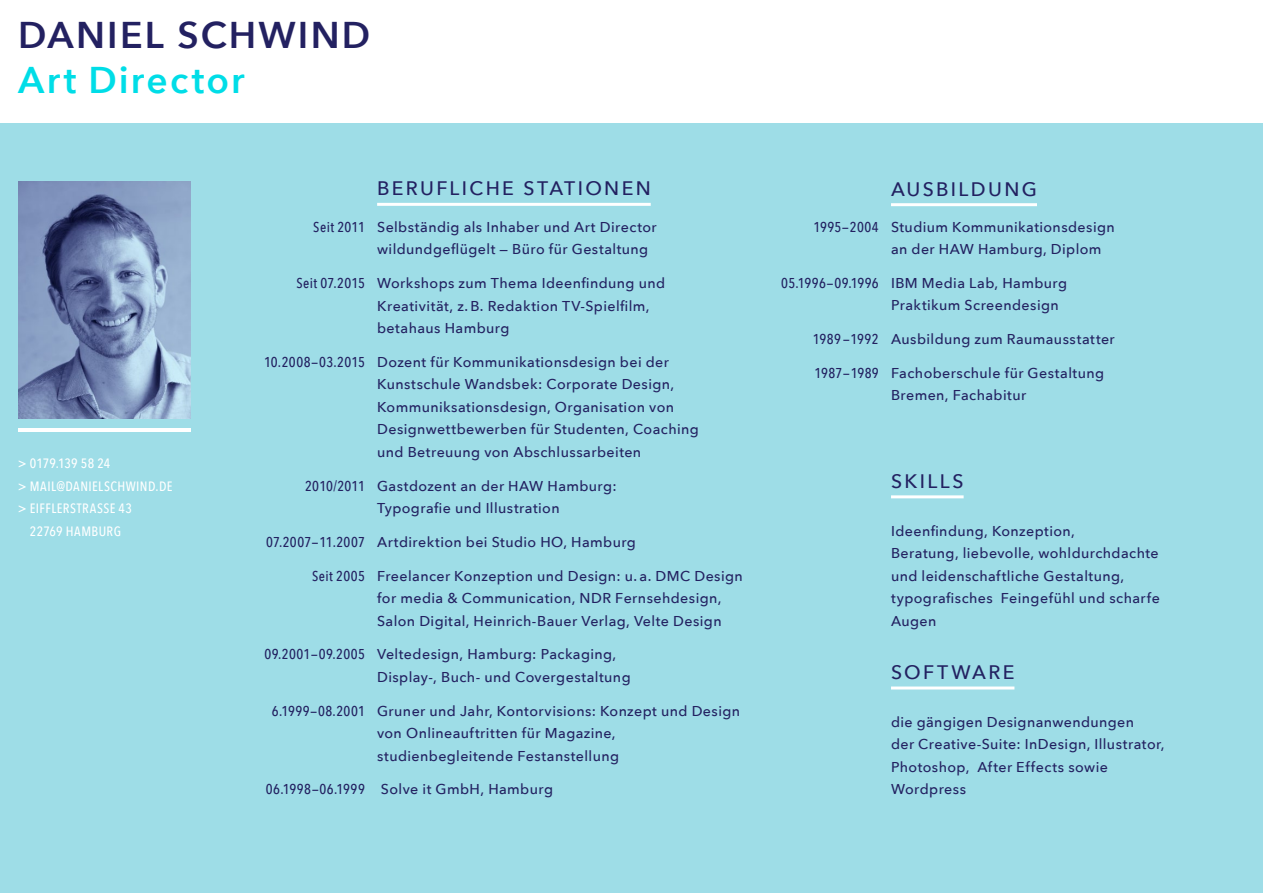
<style>
.page{position:relative;width:1263px;height:893px;background:#fff}
.page>*{position:absolute;margin:0;border:0;box-sizing:border-box;transform-origin:0 0}
.t1{font:600 37.2px "Avenir Next";letter-spacing:.06em;color:#232161}
.t2{font:600 37.2px "Avenir Next";letter-spacing:.055em;color:#00dde7}
.t3{font:500 19.5px "Avenir Next";letter-spacing:.12em;color:#232161}
.t4{font:500 19.5px "Avenir Next";letter-spacing:.145em;color:#232161}
.t5{font:500 14.25px/22.5px "Avenir Next";letter-spacing:.03em;color:#232161}
.t6{font:500 14.25px "Avenir Next Condensed";letter-spacing:.02em;color:#232161}
.t7{font:500 13.5px "Avenir Next Condensed";letter-spacing:.025em;color:#fff}
</style>
<div class="page">
<div style="left:0;top:124px;width:1263px;height:769px;background:#9edde7"></div>
<hr style="left:377px;top:203px;width:274px;height:3px;background:#fff">
<hr style="left:891px;top:203px;width:146px;height:3px;background:#fff">
<img style="left:18px;top:181px;width:172px;height:237px">
<hr style="left:891px;top:495px;width:73px;height:3px;background:#fff">
<hr style="left:891px;top:686px;width:123px;height:3px;background:#fff">
<hr style="left:18px;top:429px;width:173px;height:3px;background:#fff">
<h1 class="t1" style="left:18px;top:3px;width:349px">Daniel Schwind</h1>
<h1 class="t2" style="left:18px;top:48px;width:228px">Art Director</h1>
<p class="t7" style="left:18px;top:455px;width:94px">&gt; 0179.139 58 24</p>
<p class="t7" style="left:18px;top:478px;width:156px">&gt; MAIL@DANIELSCHWIND.DE</p>
<p class="t7" style="left:18px;top:500px;width:116px">&gt; EIFFLERSTRASSE 43</p>
<p class="t7" style="left:30px;top:523px;width:93px">22769 HAMBURG</p>
<p class="t6" style="left:313px;top:218px;width:53px">SEIT 2011</p>
<p class="t6" style="left:296px;top:274px;width:70px">SEIT 07.2015</p>
<p class="t6" style="left:264px;top:353px;width:102px">10.2008 — 03.2015</p>
<p class="t6" style="left:305px;top:477px;width:61px">2010/2011</p>
<p class="t6" style="left:266px;top:533px;width:100px">07.2007 — 11.2007</p>
<p class="t6" style="left:312px;top:567px;width:54px">SEIT 2005</p>
<p class="t6" style="left:264px;top:646px;width:102px">09.2001 — 09.2005</p>
<p class="t6" style="left:272px;top:702px;width:95px">6.1999 — 08.2001</p>
<p class="t6" style="left:266px;top:781px;width:101px">06.1998 — 06.1999</p>
<h2 class="t3" style="left:377px;top:172px;width:275px">Berufliche Stationen</h2>
<h2 class="t3" style="left:891px;top:172px;width:147px">Ausbildung</h2>
<p class="t5" style="left:377px;top:215px;width:281px">Selbständig als I nhaber und Art Director wildundgeflügelt — Büro für Gestaltung</p>
<p class="t5" style="left:377px;top:271px;width:289px">Workshops zum Thema Ideenfindung und<br>Kreativität, z. B. Redaktion TV-Spielfilm, betahaus Hamburg</p>
<p class="t5" style="left:377px;top:350px;width:323px">Dozent für Kommunikationsdesign bei der Kunstschule Wandsbek: Corporate Design, Kommuniksationsdesign, Organisation von Designwettbewerben für Studenten, Coaching und Betreuung von Abschlussarbeiten</p>
<p class="t5" style="left:377px;top:474px;width:241px">Gastdozent an der HAW Hamburg:<br>Typografie und Illustration</p>
<p class="t5" style="left:377px;top:530px;width:260px">Artdirektion bei Studio HO, Hamburg</p>
<p class="t5" style="left:377px;top:564px;width:367px">Freelancer Konzeption und Design: u. a. DMC Design for media &amp; Communication, NDR Fernsehdesign,<br>Salon Digital, Heinrich-Bauer Verlag, Velte Design</p>
<p class="t5" style="left:377px;top:643px;width:255px">Veltedesign, Hamburg: Packaging,<br>Display-, Buch- und Covergestaltung</p>
<p class="t5" style="left:377px;top:699px;width:364px">Gruner und Jahr, Kontorvisions: Konzept und Design von Onlineauftritten für Magazine, studienbegleitende Festanstellung</p>
<p class="t5" style="left:381px;top:778px;width:174px">Solve it GmbH, Hamburg</p>
<p class="t5" style="left:891px;top:215px;width:225px">Studium Kommunikationsdesign an der HAW Hamburg, Diplom</p>
<p class="t5" style="left:891px;top:271px;width:178px">I BM Media Lab, Hamburg<br>Praktikum Screendesign</p>
<p class="t5" style="left:891px;top:328px;width:225px">Ausbildung zum Raumausstatter</p>
<p class="t5" style="left:891px;top:361px;width:215px">Fachoberschule für Gestaltung<br>Bremen, Fachabitur</p>
<p class="t6" style="left:813px;top:218px;width:67px">1995 — 2004</p>
<p class="t6" style="left:781px;top:274px;width:99px">05.1996 — 09.1996</p>
<p class="t6" style="left:813px;top:331px;width:67px">1989 — 1992</p>
<p class="t6" style="left:814px;top:364px;width:66px">1987 — 1989</p>
<h2 class="t3" style="left:891px;top:464px;width:72px">Skills</h2>
<p class="t5" style="left:891px;top:519px;width:270px">Ideenfindung, Konzeption,<br>Beratung, liebevolle, wohldurchdachte und leidenschaftliche Gestaltung, typografisches Feingefühl und scharfe<br>Augen</p>
<h2 class="t4" style="left:891px;top:656px;width:125px">software</h2>
<p class="t5" style="left:891px;top:710px;width:275px">die gängigen Designanwendungen<br>der Creative-Suite: I nDesign, I llustrator,<br>Photoshop, After Effects sowie<br>Wordpress</p>
</div>
